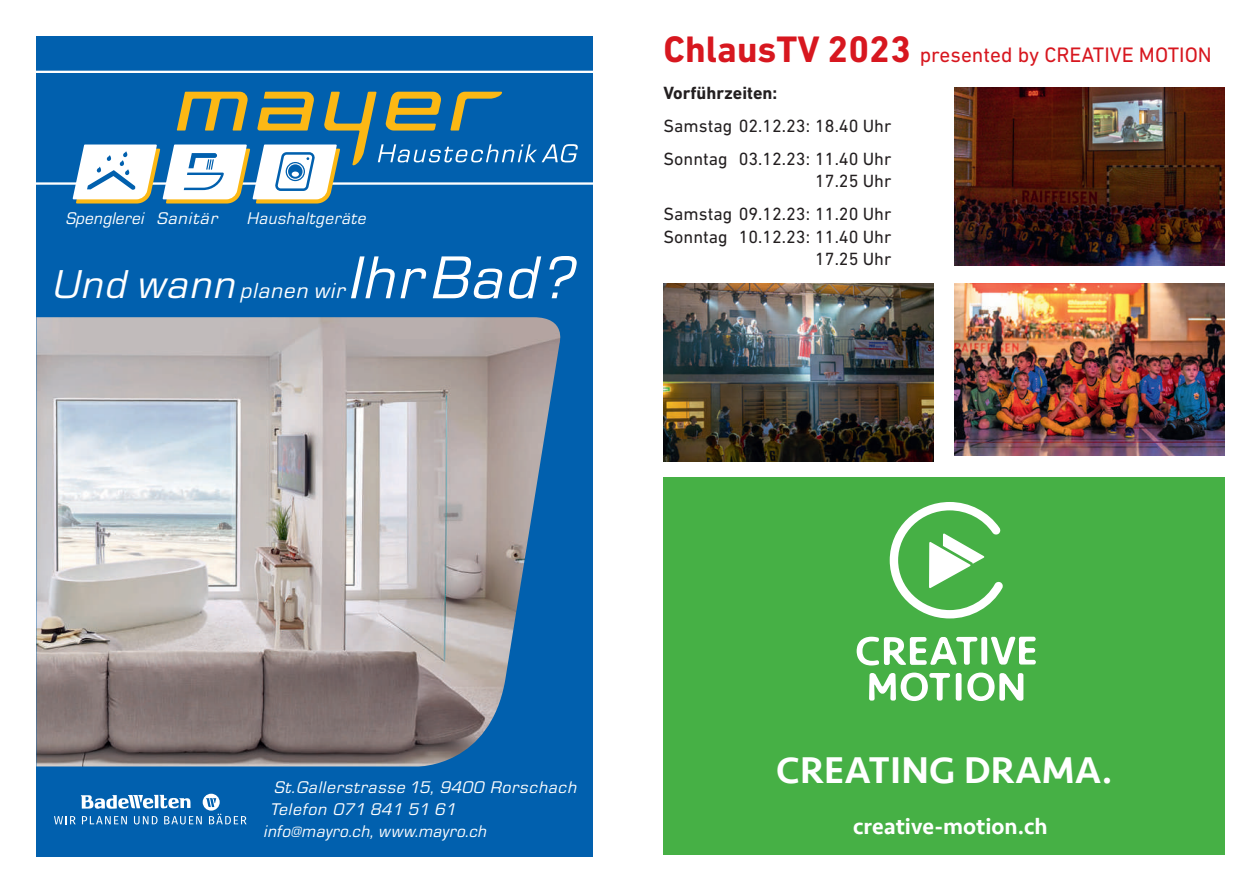
<style>
.page{position:relative;width:1259px;height:893px;background:#fff}
.page>*{position:absolute;margin:0;border:0;box-sizing:border-box;transform-origin:0 0}
.t1{font:italic 62.7px "Eurostile";letter-spacing:.03em;color:#fff}
.t2{font:500 38.25px "Seravek";letter-spacing:.005em;color:#fff}
.t3{font:500 22.95px "Seravek";color:#fff}
.t4{font:italic 22.65px "Eurostile";letter-spacing:.045em;color:#fff}
.t5{font:21.3px "DIN Next LT Pro";color:#d7171f}
.t6{font:18px/33px "DIN Next LT Pro";color:#231f20;text-align:right}
.t7{font:700 18px "DIN Next LT Pro";color:#231f20}
.t8{font:italic 17.55px "Eurostile";letter-spacing:.04em;color:#fff}
.t9{font:italic 17.55px "Eurostile";letter-spacing:.01em;color:#fff}
.t10{font:italic 17.55px "Eurostile";letter-spacing:.02em;color:#fff}
.s1{font-size:41.85px}
.s2{font-weight:700;font-size:37.5px}
</style>
<div class="page">
<div style="left:663px;top:477px;width:562px;height:378px;background:#46b045"></div>
<svg style="left:889px;top:502px;width:114px;height:116px"></svg>
<div style="left:955px;top:673px;width:6px;height:28px;background:#fff;border-radius:2px"></div>
<svg style="left:967px;top:673px;width:56px;height:28px"></svg>
<svg style="left:869px;top:673px;width:81px;height:28px"></svg>
<svg style="left:856px;top:637px;width:121px;height:28px"></svg>
<div style="left:981px;top:637px;width:6px;height:28px;background:#fff;border-radius:2px"></div>
<svg style="left:991px;top:637px;width:45px;height:28px"></svg>
<img style="left:955px;top:283px;width:270px;height:173px">
<img style="left:663px;top:283px;width:270px;height:178px">
<img style="left:955px;top:87px;width:270px;height:178px">
<div style="left:36px;top:36px;width:557px;height:821px;background:#0160ae"></div>
<hr style="left:20px;top:182px;width:602px;height:3px;background:#fff">
<hr style="left:20px;top:71px;width:602px;height:2px;background:#fff">
<svg style="left:73px;top:92px;width:505px;height:111px"></svg>
<svg style="left:54px;top:794px;width:193px;height:30px"></svg>
<img style="left:36px;top:317px;width:525px;height:450px">
<p class="t10" style="left:66px;top:206px;width:153px">Spenglerei Sanitär</p>
<p class="t8" style="left:248px;top:206px;width:120px">Haushaltgeräte</p>
<h1 class="t1" style="left:350px;top:236px;width:227px">Ihr Bad?</h1>
<p class="t4" style="left:54px;top:276px;width:293px"><span class="s1">Und wann</span> planen wir</p>
<p class="t5" style="left:663px;top:42px;width:550px"><span class="s2">ChlausTV 2023</span> presented by CREATIVE MOTION</p>
<p class="t7" style="left:663px;top:82px;width:115px">Vorführzeiten:</p>
<p class="t6" style="left:663px;top:109px;width:229px;text-align:left">Samstag 02.12.23: 18.40 Uhr<br>Sonntag 03.12.23: 11.40 Uhr</p>
<p class="t6" style="left:663px;top:164px;width:229px">17.25 Uhr<br>Samstag 09.12.23: 11.20 Uhr</p>
<p class="t6" style="left:663px;top:225px;width:229px;line-height:22.5px">Sonntag 10.12.23: 11.40 Uhr<br>17.25 Uhr</p>
<p class="t8" style="left:275px;top:775px;width:304px">St.Gallerstrasse 15, 9400 Rorschach</p>
<p class="t9" style="left:271px;top:797px;width:188px">Telefon 071 841 51 61</p>
<p class="t8" style="left:264px;top:820px;width:224px">info@mayro.ch, www.mayro.ch</p>
<h2 class="t2" style="left:776px;top:747px;width:338px">CREATING DRAMA.</h2>
<p class="t3" style="left:853px;top:812px;width:196px">creative-motion.ch</p>
</div>
